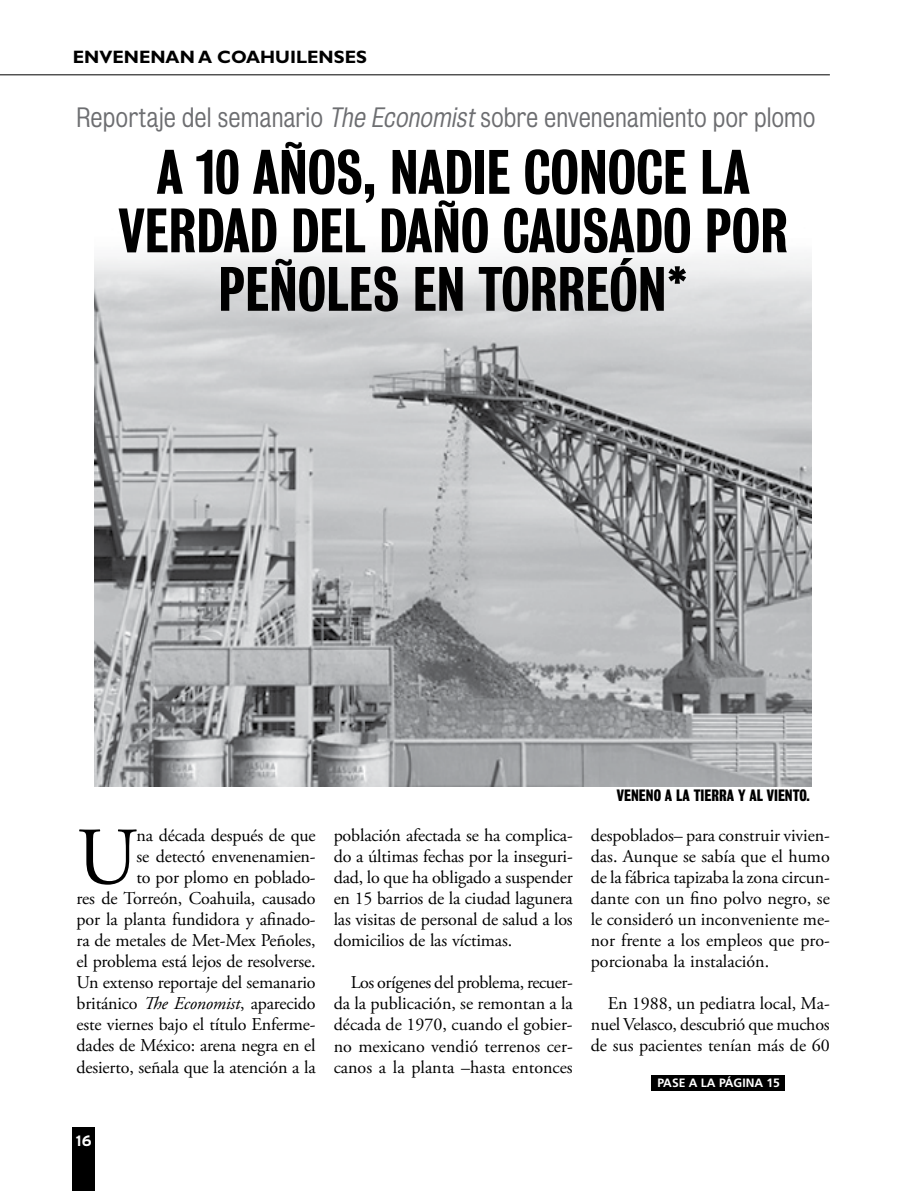
<style>
.page{position:relative;width:915px;height:1191px;background:#fff}
.page>*{position:absolute;margin:0;border:0;box-sizing:border-box;transform-origin:0 0}
.t1{font:81.3px "Adobe Garamond Pro";color:#000}
.t2{font:57px/58.5px "Bureau Grotesque Three Five";color:#000;text-align:center}
.t3{font:25.5px "Bureau Grotesque Five One";color:#6d6e71;scale:.95 1}
.t4{font:18px/21px "Adobe Garamond Pro";letter-spacing:-.01em;color:#000;text-align:justify}
.t5{font:700 18px "Gill Sans Std";color:#000}
.t6{font:15px "Bureau Grotesque Three Seven";color:#000}
.t7{font:700 15px "Interstate";color:#fff}
.t8{font:700 12.15px "Frutiger LT Std";color:#fff}
.s1{font-style:italic}
</style>
<div class="page">
<div style="left:72px;top:1127px;width:23px;height:64px;background:#000"></div>
<hr style="left:0;top:74px;width:829px;height:1px;background:#000">
<img style="left:95px;top:254px;width:716px;height:532px">
<div style="left:651px;top:1075px;width:133px;height:15px;background:#000"></div>
<p class="t5" style="left:73px;top:46px;width:54px">ENVENENAN</p>
<p class="t5" style="left:198px;top:46px;width:35px">A COA</p>
<p class="t5" style="left:260px;top:46px;width:108px">HUI LENSES</p>
<h3 class="t3" style="left:77px;top:103px;width:779px">Reportaje del semanario <span class="s1">The Economist</span>sobre envenenamiento por plomo</h3>
<h2 class="t2" style="left:118px;top:143px;width:670px">A 10 AÑOS, NADIE CONOCE LA<br>VERDAD DEL DAÑO CAUSADO POR<br>PEÑOLES EN TORREÓN*</h2>
<p class="t4" style="left:77px;top:825px;width:240px;text-align:right">na década después de que<br>se detectó envenenamien-<br>to por plomo en poblado-<br>res de Torreón, Coahuila, causado por la planta fundidora y afinado&shy;ra de metales de Met-Mex Peñoles, el problema está lejos de resolverse.<br>Un extenso reportaje del semanario británico <span class="s1">The Economist</span>, aparecido este viernes bajo el título Enferme&shy;dades de México: arena negra en el desierto, señala que la atención a la</p>
<h1 class="t1" style="left:77px;top:808px;width:62px">U</h1>
<p class="t4" style="left:333px;top:826px;width:240px">población afectada se ha complica&shy;do a últimas fechas por la inseguri&shy;dad, lo que ha obligado a suspender en 15 barrios de la ciudad lagunera las visitas de personal de salud a los domicilios de las víctimas.</p>
<p class="t4" style="left:333px;top:973px;width:240px;text-indent:17px">Los orígenes del problema, recuer&shy;da la publicación, se remontan a la década de 1970, cuando el gobier&shy;no mexicano vendió terrenos cer&shy;canos a la planta –hasta entonces</p>
<p class="t6" style="left:616px;top:786px;width:9px">VENENO</p>
<p class="t6" style="left:664px;top:786px;width:37px">ALA TIERRA</p>
<p class="t6" style="left:737px;top:786px;width:37px">YAL VIENTO</p>
<p class="t6" style="left:806px;top:786px;width:5px">.</p>
<p class="t4" style="left:590px;top:825px;width:240px">despoblados– para construir vivien&shy;das. Aunque se sabía que el humo de la fábrica tapizaba la zona circun&shy;dante con un fino polvo negro, se le consideró un inconveniente me&shy;nor frente a los empleos que pro&shy;porcionaba la instalación.</p>
<p class="t4" style="left:590px;top:994px;width:240px;text-indent:17px">En 1988, un pediatra local, Ma&shy;nuel Velasco, descubrió que muchos de sus pacientes tenían más de 60</p>
<p class="t8" style="left:657px;top:1076px;width:93px">PASE A LA PÁGINA</p>
<p class="t8" style="left:766px;top:1076px;width:15px">15</p>
<p class="t7" style="left:76px;top:1132px;width:17px">16</p>
</div>
